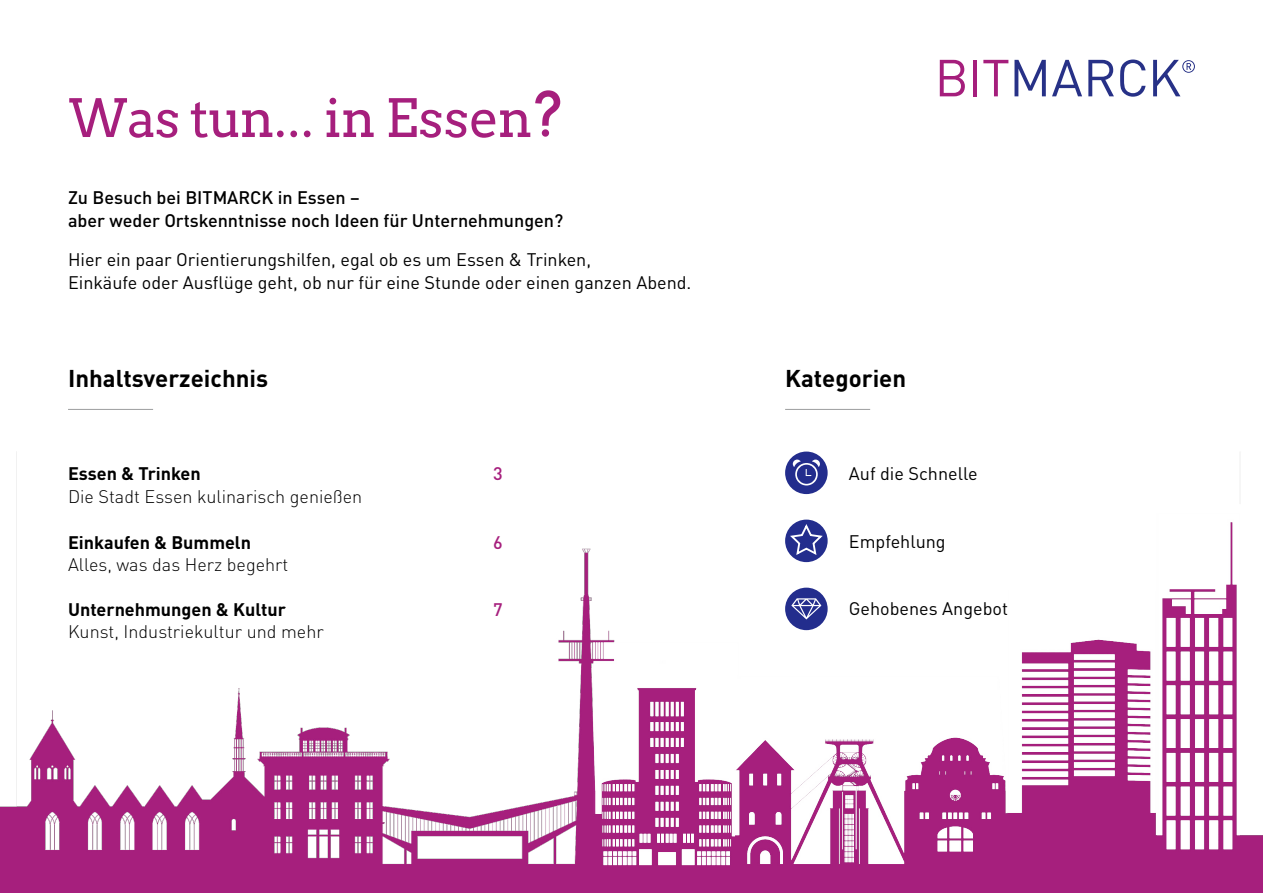
<style>
.page{position:relative;width:1263px;height:893px;background:#fff}
.page>*{position:absolute;margin:0;border:0;box-sizing:border-box;transform-origin:0 0}
.t1{font:52.5px "Twentytwelve Slab";color:#a61f7d}
.t2{font:700 24px "DIN Pro";color:#000}
.t3{font:18px/22.5px "DIN Pro";color:#000}
.t4{font:300 18px "DIN Pro";color:#000}
.t5{font:500 18px/22.5px "DIN Pro";color:#000}
.t6{font:700 18px "DIN Pro";color:#000}
.t7{font:500 18px "DIN Pro";color:#a61f7d}
</style>
<div class="page">
<img style="left:0;top:59px;width:1263px;height:834px">
<hr style="left:68px;top:409px;width:85px;height:1px;background:#9c9e9f">
<hr style="left:785px;top:409px;width:85px;height:1px;background:#9c9e9f">
<svg style="left:535px;top:90px;width:25px;height:47px"></svg>
<div style="left:785px;top:452px;width:43px;height:42px;background:#232d8d;border-radius:50%"></div>
<svg style="left:793px;top:460px;width:27px;height:25px"></svg>
<div style="left:785px;top:588px;width:43px;height:42px;background:#232d8d;border-radius:50%"></div>
<svg style="left:791px;top:598px;width:30px;height:21px"></svg>
<div style="left:785px;top:520px;width:43px;height:42px;background:#232d8d;border-radius:50%"></div>
<svg style="left:790px;top:524px;width:33px;height:31px"></svg>
<svg style="left:940px;top:60px;width:25px;height:36px"></svg>
<hr style="left:973px;top:60px;width:4px;height:36px;background:#a51e7c">
<svg style="left:983px;top:60px;width:25px;height:36px"></svg>
<svg style="left:1014px;top:60px;width:32px;height:36px"></svg>
<svg style="left:1052px;top:60px;width:30px;height:36px"></svg>
<svg style="left:1088px;top:60px;width:26px;height:36px"></svg>
<svg style="left:1120px;top:60px;width:25px;height:37px"></svg>
<svg style="left:1153px;top:60px;width:42px;height:36px"></svg>
<h1 class="t1" style="left:69px;top:87px;width:465px">Was tun... in Essen</h1>
<p class="t5" style="left:68px;top:184px;width:497px">Zu Besuch bei BITMARCK in Essen –<br>aber weder Ortskenntnisse noch Ideen für Unternehmungen?</p>
<p class="t3" style="left:68px;top:247px;width:625px">Hier ein paar Orientierungshilfen, egal ob es um Essen &amp; Trinken,<br>Einkäufe oder Ausflüge geht, ob nur für eine Stunde oder einen ganzen Abend.</p>
<h2 class="t2" style="left:68px;top:358px;width:202px">Inhaltsverzeichnis</h2>
<h2 class="t2" style="left:785px;top:358px;width:123px">Kategorien</h2>
<p class="t6" style="left:68px;top:459px;width:134px">Essen &amp; Trinken</p>
<p class="t7" style="left:493px;top:459px;width:11px">3</p>
<p class="t4" style="left:68px;top:482px;width:296px">Die Stadt Essen kulinarisch genießen</p>
<p class="t6" style="left:68px;top:527px;width:185px">Einkaufen &amp; Bummeln</p>
<p class="t7" style="left:493px;top:527px;width:11px">6</p>
<p class="t4" style="left:68px;top:551px;width:222px">Alles, was das Herz begehrt</p>
<p class="t6" style="left:68px;top:594px;width:219px">Unternehmungen &amp; Kultur</p>
<p class="t7" style="left:493px;top:595px;width:11px">7</p>
<p class="t4" style="left:68px;top:618px;width:257px">Kunst, Industriekultur und mehr</p>
<p class="t3" style="left:849px;top:461px;width:130px">Auf die Schnelle</p>
<p class="t3" style="left:849px;top:528px;width:98px">Empfehlung</p>
<p class="t3" style="left:849px;top:596px;width:161px">Gehobenes Angebot</p>
</div>
